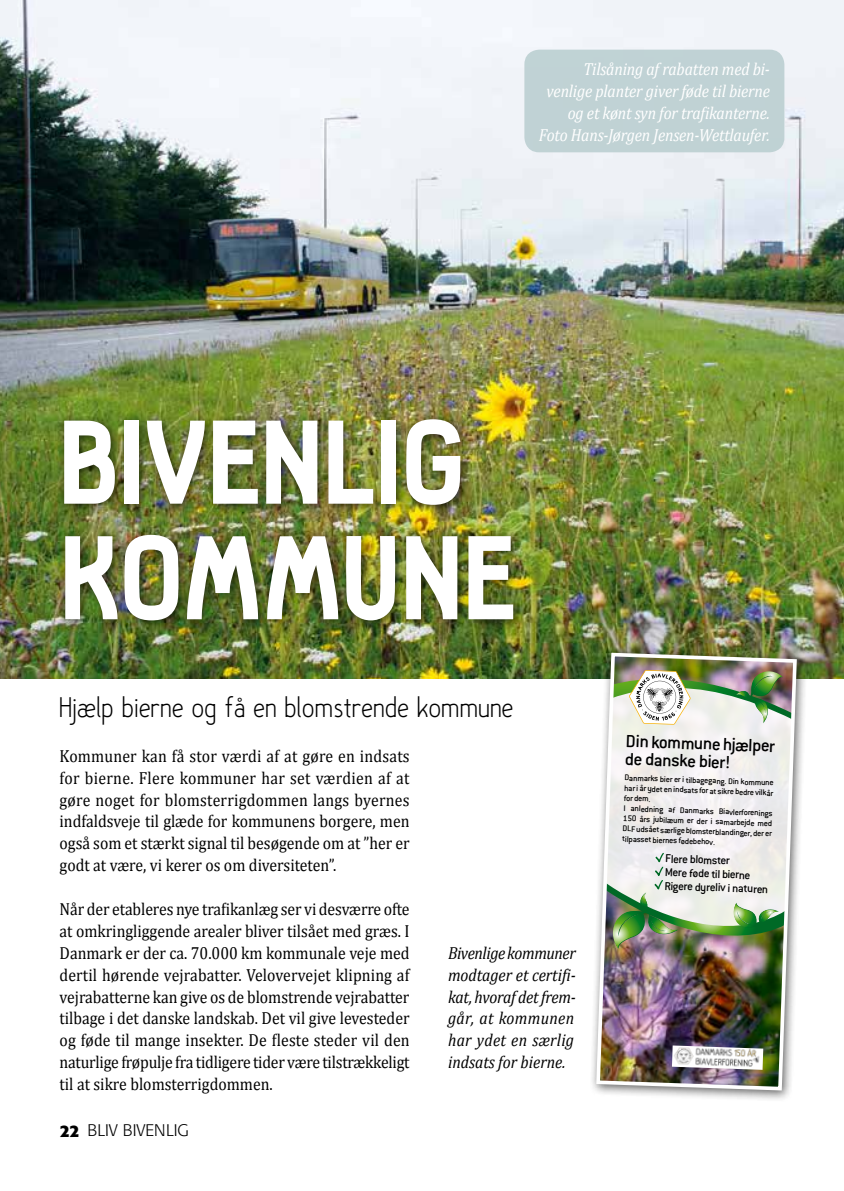
<style>
.page{position:relative;width:844px;height:1191px;background:#fff}
.page>*{position:absolute;margin:0;border:0;box-sizing:border-box;transform-origin:0 0}
.t1{font:900 116.55px/115.5px "Hallosans";letter-spacing:-.02em;color:#fff}
.t2{font:300 31.5px "Hallosans";color:#000}
.t3{font:500 19.25px/17.8px "Conduit ITC";color:#000}
.t4{font:17.5px/21.9px "Cambria";color:#000;text-align:justify;scale:.9 1}
.t5{font:italic 17.5px/21.9px "Cambria";letter-spacing:-.01em;color:#fff;text-align:right;scale:.9 1}
.t6{font:italic 17.5px/21.9px "Cambria";letter-spacing:.01em;color:#000;text-align:justify;scale:.9 1}
.t7{font:300 16.62px "Formata";color:#000}
.t8{font:500 12.6px/13.7px "Conduit ITC";color:#000}
.t9{font:500 9.1px/10.2px "Conduit ITC";color:#000}
.s1{font-weight:700}
</style>
<div class="page">
<img style="left:0;top:0;width:843px;height:678px">
<div style="left:57px;top:412px;width:468px;height:220px;background:#000;opacity:.65"></div>
<div style="left:524px;top:50px;width:260px;height:102px;background:#c0d2d5;border-radius:15px"></div>
<div style="left:589px;top:646px;width:219px;height:456px;background:#000;opacity:.6"></div>
<img style="left:594px;top:651px;width:204px;height:441px">
<p class="t5" style="left:538px;top:57px;width:258px">Tilsåning af rabatten med bi&shy;venlige planter giver føde til bierne og et kønt syn for trafikanterne.<br>Foto Hans-Jørgen Jensen-Wettlaufer.</p>
<h1 class="t1" style="left:60px;top:409px;width:459px">BIVENLIG<br>KOMMUNE</h1>
<h2 class="t2" style="left:60px;top:690px;width:455px">Hjælp bierne og få en blomstrende kommune</h2>
<p class="t4" style="left:60px;top:745px;width:390px">Kommuner kan få stor værdi af at gøre en indsats for bierne. Flere kommuner har set værdien af at gøre noget for blomsterrigdommen langs byernes indfaldsveje til glæde for kommunens borgere, men også som et stærkt signal til besøgende om at ”her er godt at være, vi kerer os om diversiteten”.</p>
<p class="t4" style="left:60px;top:898px;width:390px">Når der etableres nye trafikanlæg ser vi desværre ofte at omkringliggende arealer bliver tilsået med græs. I Danmark er der ca. 70.000 km kommunale veje med dertil hørende vejrabatter. Velovervejet klipning af vejrabatterne kan give os de blomstrende vejrabatter tilbage i det danske landskab. Det vil give levesteder og føde til mange insekter. De fleste steder vil den naturlige frøpulje fra tidligere tider være tilstrækkeligt til at sikre blomsterrigdommen.</p>
<p class="t7" style="left:60px;top:1120px;width:130px"><span class="s1">22</span> BLIV BIVENLIG</p>
<p class="t6" style="left:448px;top:941px;width:143px">Bivenlige kommuner modtager et certifi&shy;kat, hvoraf det frem&shy;går, at kommunen har ydet en særlig indsats for bierne.</p>
<p class="t3" style="left:626px;top:731px;width:151px;rotate:2deg">Din kommune hjælper de danske bier!</p>
<p class="t9" style="left:624px;top:772px;width:151px;rotate:2deg">Danmarks bier er i tilbagegang. Din kommune har i år ydet en indsats for at sikre bedre vilkår for dem.<br>I anledning af Danmarks Biavlerforenings 150 års jubilæum er der i samarbejde med DLF udsået særlige blomsterblandinger, der er tilpasset biernes fødebehov.</p>
<p class="t8" style="left:665px;top:851px;width:105px;rotate:2deg">Flere blomster<br>Mere føde til bierne<br>Rigere dyreliv i naturen</p>
</div>
